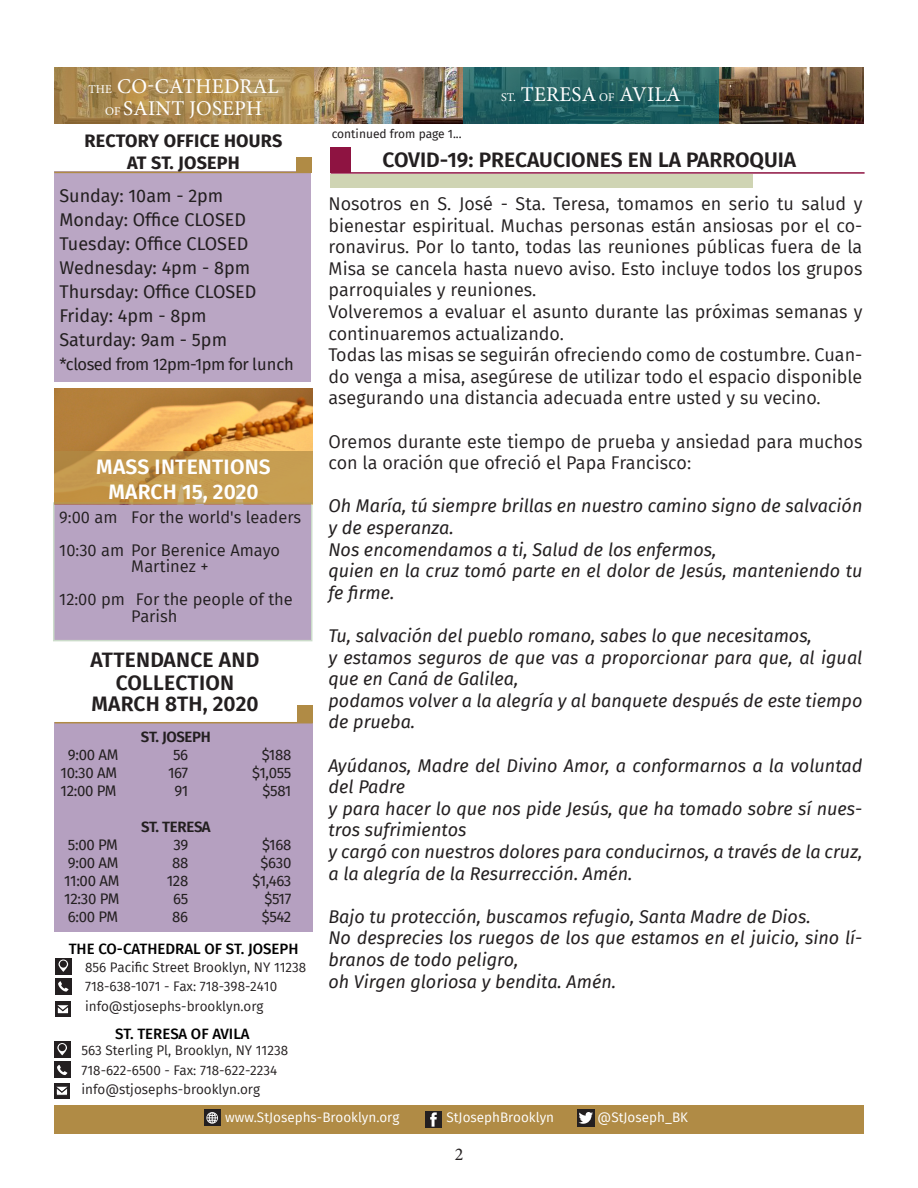
<style>
.page{position:relative;width:918px;height:1188px;background:#fff}
.page>*{position:absolute;margin:0;border:0;box-sizing:border-box;transform-origin:0 0}
.t1{font:600 21px/21px "Fira Sans";color:#231f20;text-align:center}
.t2{font:21px "Minion Pro";letter-spacing:.01em;color:#fff}
.t3{font:600 21px "Fira Sans";letter-spacing:.01em;color:#fff}
.t4{font:italic 18px/21.6px "Fira Sans";color:#231f20}
.t5{font:18px/21.6px "Fira Sans";color:#231f20;text-align:justify}
.texto{font:18px "Fira Sans";color:#231f20}
.t6{font:700 18px/21.6px "Fira Sans";letter-spacing:.01em;color:#231f20;text-align:center}
.t7{font:18px "Minion Pro";color:#231f20}
.t8{font:16.5px/16.5px "Fira Sans";color:#231f20;text-align:center}
.texto-2{font:16.5px "Fira Sans";letter-spacing:-.03em;color:#231f20}
.t9{font:15px "Fira Sans";letter-spacing:-.02em;color:#231f20}
.titulos{font:500 15px "Fira Sans";color:#000}
.t10{font:600 15px "Fira Sans";letter-spacing:-.02em;color:#231f20}
.t11{font:13.5px "Fira Sans";color:#231f20}
.t12{font:13.5px "Fira Sans";color:#fff}
.texto-3{font:12px "Fira Sans";color:#231f20}
.s1{font-size:12px}
</style>
<div class="page">
<img style="left:313px;top:68px;width:551px;height:56px">
<svg style="left:461px;top:68px;width:258px;height:56px;background:#256263"></svg>
<svg style="left:54px;top:68px;width:259px;height:56px;background:#ad8c52"></svg>
<div style="left:54px;top:1106px;width:810px;height:28px;background:#b08b45"></div>
<div style="left:204px;top:1110px;width:16px;height:16px;background:#231f20"></div>
<svg style="left:206px;top:1112px;width:12px;height:12px"></svg>
<div style="left:425px;top:1112px;width:16px;height:16px;background:#231f20"></div>
<svg style="left:430px;top:1112px;width:7px;height:15px"></svg>
<div style="left:577px;top:1109px;width:17px;height:17px;background:#231f20"></div>
<svg style="left:579px;top:1112px;width:14px;height:12px"></svg>
<div style="left:54px;top:172px;width:257px;height:210px;background:#baa6c4"></div>
<hr style="left:54px;top:172px;width:257px;height:1px;background:#b08b45">
<div style="left:296px;top:157px;width:16px;height:16px;background:#b08b45"></div>
<img style="left:55px;top:388px;width:258px;height:63px">
<div style="left:54px;top:722px;width:259px;height:210px;background:#b5a0c0"></div>
<hr style="left:55px;top:722px;width:258px;height:1px;background:#b08b45">
<div style="left:297px;top:706px;width:16px;height:17px;background:#b08b45"></div>
<div style="left:53px;top:502px;width:259px;height:139px;background:#b7a3c2;border:2px solid #a5c2a2"></div>
<svg style="left:55px;top:451px;width:258px;height:53px;background:#c3984d"></svg>
<div style="left:55px;top:958px;width:16px;height:16px;background:#231f20"></div>
<svg style="left:58px;top:960px;width:10px;height:12px"></svg>
<div style="left:60px;top:961px;width:7px;height:7px;background:#231f20;border-radius:50%"></div>
<div style="left:54px;top:1042px;width:16px;height:16px;background:#231f20"></div>
<svg style="left:57px;top:1043px;width:10px;height:12px"></svg>
<div style="left:59px;top:1044px;width:7px;height:7px;background:#231f20;border-radius:50%"></div>
<div style="left:55px;top:978px;width:16px;height:17px;background:#231f20"></div>
<svg style="left:58px;top:981px;width:10px;height:11px"></svg>
<div style="left:54px;top:1062px;width:16px;height:16px;background:#231f20"></div>
<svg style="left:57px;top:1065px;width:10px;height:10px"></svg>
<div style="left:55px;top:1002px;width:16px;height:15px;background:#231f20"></div>
<svg style="left:57px;top:1005px;width:12px;height:9px"></svg>
<div style="left:54px;top:1083px;width:16px;height:16px;background:#231f20"></div>
<svg style="left:56px;top:1086px;width:12px;height:10px"></svg>
<div style="left:331px;top:174px;width:422px;height:14px;background:#cfd4b3"></div>
<hr style="left:331px;top:172px;width:534px;height:2px;background:#8e1341">
<div style="left:331px;top:147px;width:20px;height:25px;background:#8e1341"></div>
<p class="t2" style="left:88px;top:72px;width:192px"><span class="s1">THE</span> CO-CATHEDRAL</p>
<p class="t2" style="left:105px;top:95px;width:159px"><span class="s1">OF</span> SAINT JOSEPH</p>
<p class="t6" style="left:85px;top:129px;width:199px">RECTORY OFFICE HOURS<br>AT ST. JOSEPH</p>
<p class="texto" style="left:59px;top:182px;width:166px">Sunday: 10am - 2pm</p>
<p class="texto" style="left:59px;top:206px;width:188px">Monday: Office CLOSED</p>
<p class="texto" style="left:59px;top:230px;width:190px">Tuesday: Office CLOSED</p>
<p class="texto" style="left:59px;top:254px;width:192px">Wednesday: 4pm - 8pm</p>
<p class="texto" style="left:59px;top:278px;width:199px">Thursday: Office CLOSED</p>
<p class="texto" style="left:59px;top:302px;width:149px">Friday: 4pm - 8pm</p>
<p class="texto" style="left:59px;top:326px;width:169px">Saturday: 9am - 5pm</p>
<p class="texto-2" style="left:59px;top:351px;width:236px">*closed from 12pm-1pm for lunch</p>
<p class="t3" style="left:96px;top:449px;width:176px">MASS INTENTIONS</p>
<p class="t3" style="left:108px;top:474px;width:152px">MARCH 15, 2020</p>
<p class="t8" style="left:59px;top:508px;width:243px">9:00 am For the world's leaders</p>
<p class="t8" style="left:59px;top:541px;width:222px">10:30 am Por Berenice Amayo<br>Martinez +</p>
<p class="t8" style="left:131px;top:591px;width:163px;text-align:left;text-indent:-72px">12:00 pm For the people of the<br>Parish</p>
<p class="t1" style="left:91px;top:648px;width:170px">ATTENDANCE AND</p>
<p class="t1" style="left:91px;top:671px;width:169px">COLLECTION<br>MARCH 8TH, 2020</p>
<p class="t10" style="left:141px;top:724px;width:71px">ST. JOSEPH</p>
<p class="t9" style="left:68px;top:743px;width:52px">9:00 AM</p>
<p class="t9" style="left:173px;top:743px;width:17px">56</p>
<p class="t9" style="left:262px;top:743px;width:31px">$188</p>
<p class="t9" style="left:60px;top:761px;width:58px">10:30 AM</p>
<p class="t9" style="left:168px;top:761px;width:22px">167</p>
<p class="t9" style="left:252px;top:761px;width:41px">$1,055</p>
<p class="t9" style="left:60px;top:779px;width:58px">12:00 PM</p>
<p class="t9" style="left:175px;top:779px;width:15px">91</p>
<p class="t9" style="left:263px;top:779px;width:30px">$581</p>
<p class="t10" style="left:141px;top:814px;width:71px">ST. TERESA</p>
<p class="t9" style="left:68px;top:833px;width:51px">5:00 PM</p>
<p class="t9" style="left:173px;top:833px;width:16px">39</p>
<p class="t9" style="left:262px;top:833px;width:31px">$168</p>
<p class="t9" style="left:68px;top:851px;width:52px">9:00 AM</p>
<p class="t9" style="left:172px;top:851px;width:18px">88</p>
<p class="t9" style="left:261px;top:851px;width:32px">$630</p>
<p class="t9" style="left:64px;top:869px;width:57px">11:00 AM</p>
<p class="t9" style="left:167px;top:869px;width:23px">128</p>
<p class="t9" style="left:252px;top:869px;width:40px">$1,463</p>
<p class="t9" style="left:64px;top:887px;width:57px">12:30 PM</p>
<p class="t9" style="left:173px;top:887px;width:17px">65</p>
<p class="t9" style="left:264px;top:887px;width:28px">$517</p>
<p class="t9" style="left:68px;top:905px;width:52px">6:00 PM</p>
<p class="t9" style="left:172px;top:905px;width:17px">86</p>
<p class="t9" style="left:262px;top:905px;width:31px">$542</p>
<p class="titulos" style="left:69px;top:937px;width:231px">THE CO-CATHEDRAL OF ST. JOSEPH</p>
<p class="t11" style="left:85px;top:957px;width:223px">856 Pacific Street Brooklyn, NY 11238</p>
<p class="t11" style="left:85px;top:976px;width:194px">718-638-1071 - Fax: 718-398-2410</p>
<p class="t11" style="left:85px;top:996px;width:180px">info@stjosephs-brooklyn.org</p>
<p class="titulos" style="left:115px;top:1021px;width:136px">ST. TERESA OF AVILA</p>
<p class="t11" style="left:82px;top:1041px;width:208px">563 Sterling Pl, Brooklyn, NY 11238</p>
<p class="t11" style="left:82px;top:1060px;width:197px">718-622-6500 - Fax: 718-622-2234</p>
<p class="t11" style="left:82px;top:1080px;width:180px">info@stjosephs-brooklyn.org</p>
<p class="texto-3" style="left:332px;top:124px;width:131px">continued from page 1...</p>
<p class="t2" style="left:501px;top:80px;width:181px"><span class="s1">ST.</span> TERESA <span class="s1">OF</span> AVILA</p>
<p class="t1" style="left:382px;top:148px;width:415px">COVID-19: PRECAUCIONES EN LA PARROQUIA</p>
<p class="t5" style="left:328px;top:193px;width:536px">Nosotros en S. José - Sta. Teresa, tomamos en serio tu salud y bienestar espiritual. Muchas personas están ansiosas por el co&shy;ronavirus. Por lo tanto, todas las reuniones públicas fuera de la Misa se cancela hasta nuevo aviso. Esto incluye todos los grupos parroquiales y reuniones.</p>
<p class="t5" style="left:328px;top:301px;width:536px">Volveremos a evaluar el asunto durante las próximas semanas y continuaremos actualizando.</p>
<p class="t5" style="left:328px;top:344px;width:536px">Todas las misas se seguirán ofreciendo como de costumbre. Cuan&shy;do venga a misa, asegúrese de utilizar todo el espacio disponible asegurando una distancia adecuada entre usted y su vecino.</p>
<p class="t5" style="left:328px;top:430px;width:536px">Oremos durante este tiempo de prueba y ansiedad para muchos con la oración que ofreció el Papa Francisco:</p>
<p class="t4" style="left:328px;top:495px;width:536px">Oh María, tú siempre brillas en nuestro camino signo de salvación y de esperanza.</p>
<p class="t4" style="left:328px;top:538px;width:390px">Nos encomendamos a ti, Salud de los enfermos,</p>
<p class="t4" style="left:328px;top:560px;width:536px">quien en la cruz tomó parte en el dolor de Jesús, manteniendo tu fe firme.</p>
<p class="t4" style="left:328px;top:624px;width:485px">Tu, salvación del pueblo romano, sabes lo que necesitamos,</p>
<p class="t4" style="left:328px;top:646px;width:536px">y estamos seguros de que vas a proporcionar para que, al igual que en Caná de Galilea,</p>
<p class="t4" style="left:328px;top:689px;width:536px">podamos volver a la alegría y al banquete después de este tiempo de prueba.</p>
<p class="t4" style="left:328px;top:754px;width:536px">Ayúdanos, Madre del Divino Amor, a conformarnos a la voluntad del Padre</p>
<p class="t4" style="left:328px;top:797px;width:536px">y para hacer lo que nos pide Jesús, que ha tomado sobre sí nues&shy;tros sufrimientos</p>
<p class="t4" style="left:328px;top:840px;width:536px">y cargó con nuestros dolores para conducirnos, a través de la cruz, a la alegría de la Resurrección. Amén.</p>
<p class="t4" style="left:328px;top:905px;width:484px">Bajo tu protección, buscamos refugio, Santa Madre de Dios.</p>
<p class="t4" style="left:328px;top:927px;width:536px">No desprecies los ruegos de los que estamos en el juicio, sino lí&shy;branos de todo peligro,</p>
<p class="t4" style="left:328px;top:970px;width:289px">oh Virgen gloriosa y bendita. Amén.</p>
<p class="t12" style="left:225px;top:1107px;width:176px">www.StJosephs-Brooklyn.org</p>
<p class="t12" style="left:446px;top:1107px;width:109px">StJosephBrooklyn</p>
<p class="t12" style="left:598px;top:1107px;width:92px">@StJoseph_BK</p>
<p class="t7" style="left:455px;top:1142px;width:10px">2</p>
</div>
